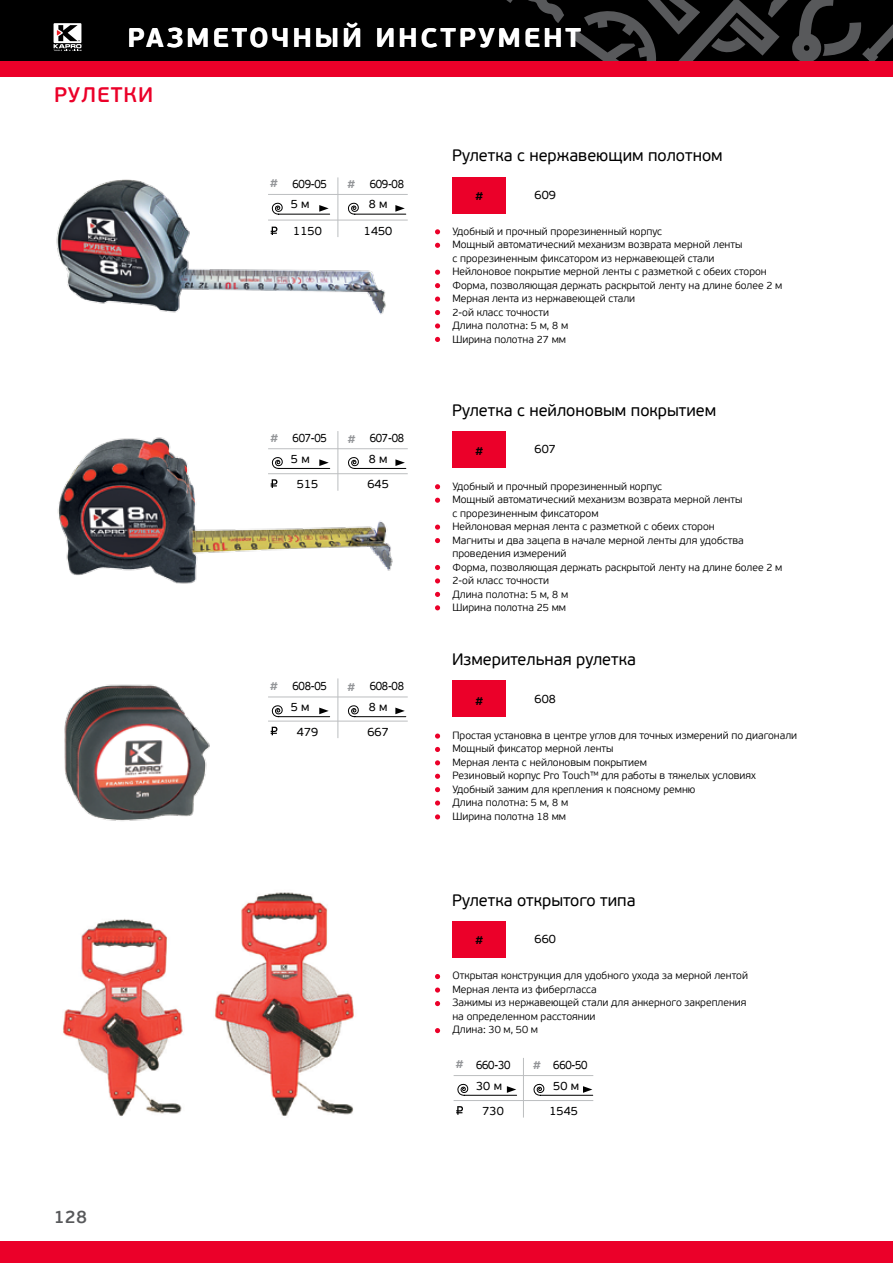
<style>
.page{position:relative;width:893px;height:1263px;background:#fff}
.page>*{position:absolute;margin:0;border:0;box-sizing:border-box;transform-origin:0 0}
.t1{font:700 27px "PF Beau Sans Pro";letter-spacing:.1em;color:#fff}
.t2{font:600 21px "PF Beau Sans Pro";letter-spacing:.05em;color:#eb0029}
.t3{font:600 18px "PF Beau Sans Pro";color:#58595b}
.t4{font:16.5px "PF Beau Sans Pro";color:#000}
.t5{font:700 13.5px "PF Beau Sans Pro";color:#000}
.t6{font:12px "PF Beau Sans Pro";color:#000}
.t7{font:12px "PF Beau Sans Pro";color:#000;scale:.9 1}
.t8{font:300 10.5px/13.5px "PF Beau Sans Pro";color:#000}
.s1{font-weight:700;font-size:13.5px;color:#939598}
</style>
<div class="page">
<div style="left:0;top:1242px;width:893px;height:21px;background:#eb0029"></div>
<div style="left:0;top:0;width:893px;height:62px;background:#000"></div>
<div style="left:54px;top:23px;width:27px;height:20px;background:#fff"></div>
<svg style="left:54px;top:25px;width:29px;height:26px"></svg>
<svg style="left:506px;top:0;width:58px;height:23px"></svg>
<svg style="left:570px;top:0;width:323px;height:61px"></svg>
<div style="left:0;top:61px;width:893px;height:16px;background:#eb0029"></div>
<img style="left:56px;top:177px;width:340px;height:138px">
<img style="left:57px;top:431px;width:347px;height:153px">
<img style="left:64px;top:684px;width:146px;height:137px">
<img style="left:63px;top:892px;width:291px;height:225px">
<div style="left:453px;top:177px;width:53px;height:36px;background:#eb0029"></div>
<div style="left:453px;top:432px;width:53px;height:36px;background:#eb0029"></div>
<div style="left:453px;top:680px;width:53px;height:37px;background:#eb0029"></div>
<div style="left:453px;top:921px;width:53px;height:36px;background:#eb0029"></div>
<svg style="left:348px;top:203px;width:59px;height:12px"></svg>
<svg style="left:348px;top:457px;width:59px;height:12px"></svg>
<svg style="left:348px;top:705px;width:59px;height:12px"></svg>
<svg style="left:533px;top:1084px;width:61px;height:12px"></svg>
<svg style="left:272px;top:705px;width:59px;height:12px"></svg>
<svg style="left:457px;top:1084px;width:60px;height:12px"></svg>
<hr style="left:268px;top:697px;width:140px;height:1px;background:#bcbec0">
<hr style="left:454px;top:1075px;width:139px;height:1px;background:#bcbec0">
<svg style="left:271px;top:227px;width:6px;height:7px"></svg>
<svg style="left:271px;top:727px;width:6px;height:8px"></svg>
<svg style="left:456px;top:1106px;width:7px;height:9px"></svg>
<svg style="left:271px;top:479px;width:6px;height:9px"></svg>
<svg style="left:272px;top:203px;width:59px;height:12px"></svg>
<svg style="left:272px;top:457px;width:59px;height:12px"></svg>
<hr style="left:268px;top:194px;width:140px;height:1px;background:#bcbec0">
<hr style="left:268px;top:220px;width:140px;height:1px;background:#bcbec0">
<hr style="left:268px;top:721px;width:140px;height:1px;background:#bcbec0">
<hr style="left:454px;top:1100px;width:139px;height:1px;background:#bcbec0">
<hr style="left:268px;top:473px;width:140px;height:1px;background:#bcbec0">
<hr style="left:268px;top:448px;width:140px;height:1px;background:#bcbec0">
<hr style="left:338px;top:177px;width:1px;height:60px;background:#bcbec0">
<hr style="left:338px;top:678px;width:1px;height:60px;background:#bcbec0">
<hr style="left:523px;top:1058px;width:1px;height:59px;background:#bcbec0">
<hr style="left:338px;top:431px;width:1px;height:60px;background:#bcbec0">
<svg style="left:435px;top:229px;width:5px;height:5px"></svg>
<svg style="left:435px;top:283px;width:5px;height:5px"></svg>
<svg style="left:435px;top:310px;width:5px;height:5px"></svg>
<svg style="left:435px;top:484px;width:5px;height:5px"></svg>
<svg style="left:435px;top:565px;width:5px;height:5px"></svg>
<svg style="left:435px;top:733px;width:5px;height:6px"></svg>
<svg style="left:435px;top:760px;width:5px;height:5px"></svg>
<svg style="left:435px;top:787px;width:5px;height:5px"></svg>
<svg style="left:435px;top:974px;width:5px;height:5px"></svg>
<svg style="left:435px;top:243px;width:5px;height:5px"></svg>
<svg style="left:435px;top:297px;width:5px;height:5px"></svg>
<svg style="left:435px;top:270px;width:5px;height:5px"></svg>
<svg style="left:435px;top:323px;width:5px;height:5px"></svg>
<svg style="left:435px;top:337px;width:5px;height:5px"></svg>
<svg style="left:435px;top:498px;width:5px;height:5px"></svg>
<svg style="left:435px;top:525px;width:5px;height:5px"></svg>
<svg style="left:435px;top:538px;width:5px;height:5px"></svg>
<svg style="left:435px;top:578px;width:5px;height:5px"></svg>
<svg style="left:435px;top:592px;width:5px;height:5px"></svg>
<svg style="left:435px;top:605px;width:5px;height:5px"></svg>
<svg style="left:435px;top:747px;width:5px;height:5px"></svg>
<svg style="left:435px;top:774px;width:5px;height:5px"></svg>
<svg style="left:435px;top:800px;width:5px;height:6px"></svg>
<svg style="left:435px;top:814px;width:5px;height:5px"></svg>
<svg style="left:435px;top:987px;width:5px;height:5px"></svg>
<svg style="left:435px;top:1001px;width:5px;height:5px"></svg>
<svg style="left:435px;top:1028px;width:5px;height:5px"></svg>
<h1 class="t1" style="left:128px;top:21px;width:455px">РАЗМЕТОЧНЫЙ ИНСТРУМЕНТ</h1>
<h2 class="t2" style="left:54px;top:82px;width:101px">РУЛЕТКИ</h2>
<h3 class="t3" style="left:54px;top:1206px;width:35px">128</h3>
<h3 class="t4" style="left:452px;top:146px;width:272px">Рулетка с нержавеющим полотном</h3>
<p class="t7" style="left:270px;top:177px;width:65px"><span class="s1">#</span> 609-05</p>
<p class="t7" style="left:347px;top:177px;width:65px"><span class="s1">#</span> 609-08</p>
<p class="t6" style="left:291px;top:197px;width:20px">5 м</p>
<p class="t6" style="left:369px;top:197px;width:20px">8 м</p>
<p class="t5" style="left:475px;top:187px;width:10px">#</p>
<p class="t6" style="left:535px;top:188px;width:23px">609</p>
<p class="t6" style="left:293px;top:224px;width:30px">1150</p>
<p class="t6" style="left:364px;top:224px;width:30px">1450</p>
<p class="t8" style="left:452px;top:224px;width:332px">Удобный и прочный прорезиненный корпус<br>Мощный автоматический механизм возврата мерной ленты<br>с прорезиненным фиксатором из нержавеющей стали<br>Нейлоновое покрытие мерной ленты с разметкой с обеих сторон Форма, позволяющая держать раскрытой ленту на длине более 2 м Мерная лента из нержавеющей стали<br>2-ой класс точности<br>Длина полотна: 5 м, 8 м<br>Ширина полотна 27 мм</p>
<h3 class="t4" style="left:452px;top:401px;width:266px">Рулетка с нейлоновым покрытием</h3>
<p class="t7" style="left:270px;top:431px;width:65px"><span class="s1">#</span> 607-05</p>
<p class="t7" style="left:347px;top:431px;width:65px"><span class="s1">#</span> 607-08</p>
<p class="t6" style="left:291px;top:452px;width:20px">5 м</p>
<p class="t6" style="left:369px;top:452px;width:20px">8 м</p>
<p class="t5" style="left:475px;top:441px;width:10px">#</p>
<p class="t6" style="left:535px;top:442px;width:23px">607</p>
<p class="t6" style="left:297px;top:477px;width:23px">515</p>
<p class="t6" style="left:367px;top:477px;width:23px">645</p>
<p class="t8" style="left:452px;top:479px;width:332px">Удобный и прочный прорезиненный корпус<br>Мощный автоматический механизм возврата мерной ленты<br>с прорезиненным фиксатором<br>Нейлоновая мерная лента с разметкой с обеих сторон<br>Магниты и два зацепа в начале мерной ленты для удобства проведения измерений<br>Форма, позволяющая держать раскрытой ленту на длине более 2 м 2-ой класс точности<br>Длина полотна: 5 м, 8 м<br>Ширина полотна 25 мм</p>
<h3 class="t4" style="left:452px;top:650px;width:185px">Измерительная рулетка</h3>
<p class="t7" style="left:270px;top:679px;width:65px"><span class="s1">#</span> 608-05</p>
<p class="t7" style="left:347px;top:679px;width:65px"><span class="s1">#</span> 608-08</p>
<p class="t6" style="left:291px;top:700px;width:20px">5 м</p>
<p class="t6" style="left:369px;top:700px;width:20px">8 м</p>
<p class="t5" style="left:475px;top:691px;width:10px">#</p>
<p class="t6" style="left:535px;top:692px;width:23px">608</p>
<p class="t6" style="left:297px;top:725px;width:23px">479</p>
<p class="t6" style="left:367px;top:725px;width:23px">667</p>
<p class="t8" style="left:452px;top:729px;width:346px">Простая установка в центре углов для точных измерений по диагонали Мощный фиксатор мерной ленты<br>Мерная лента с нейлоновым покрытием<br>Резиновый корпус Pro Touch™ для работы в тяжелых условиях Удобный зажим для крепления к поясному ремню<br>Длина полотна: 5 м, 8 м<br>Ширина полотна 18 мм</p>
<h3 class="t4" style="left:452px;top:891px;width:185px">Рулетка открытого типа</h3>
<p class="t5" style="left:475px;top:931px;width:10px">#</p>
<p class="t6" style="left:535px;top:932px;width:23px">660</p>
<p class="t8" style="left:452px;top:969px;width:297px">Открытая конструкция для удобного ухода за мерной лентой Мерная лента из фибергласса<br>Зажимы из нержавеющей стали для анкерного закрепления на определенном расстоянии<br>Длина: 30 м, 50 м</p>
<p class="t7" style="left:455px;top:1058px;width:63px"><span class="s1">#</span> 660-30</p>
<p class="t7" style="left:533px;top:1058px;width:63px"><span class="s1">#</span> 660-50</p>
<p class="t6" style="left:476px;top:1078px;width:27px">30 м</p>
<p class="t6" style="left:553px;top:1078px;width:27px">50 м</p>
<p class="t6" style="left:482px;top:1104px;width:23px">730</p>
<p class="t6" style="left:549px;top:1104px;width:30px">1545</p>
</div>
